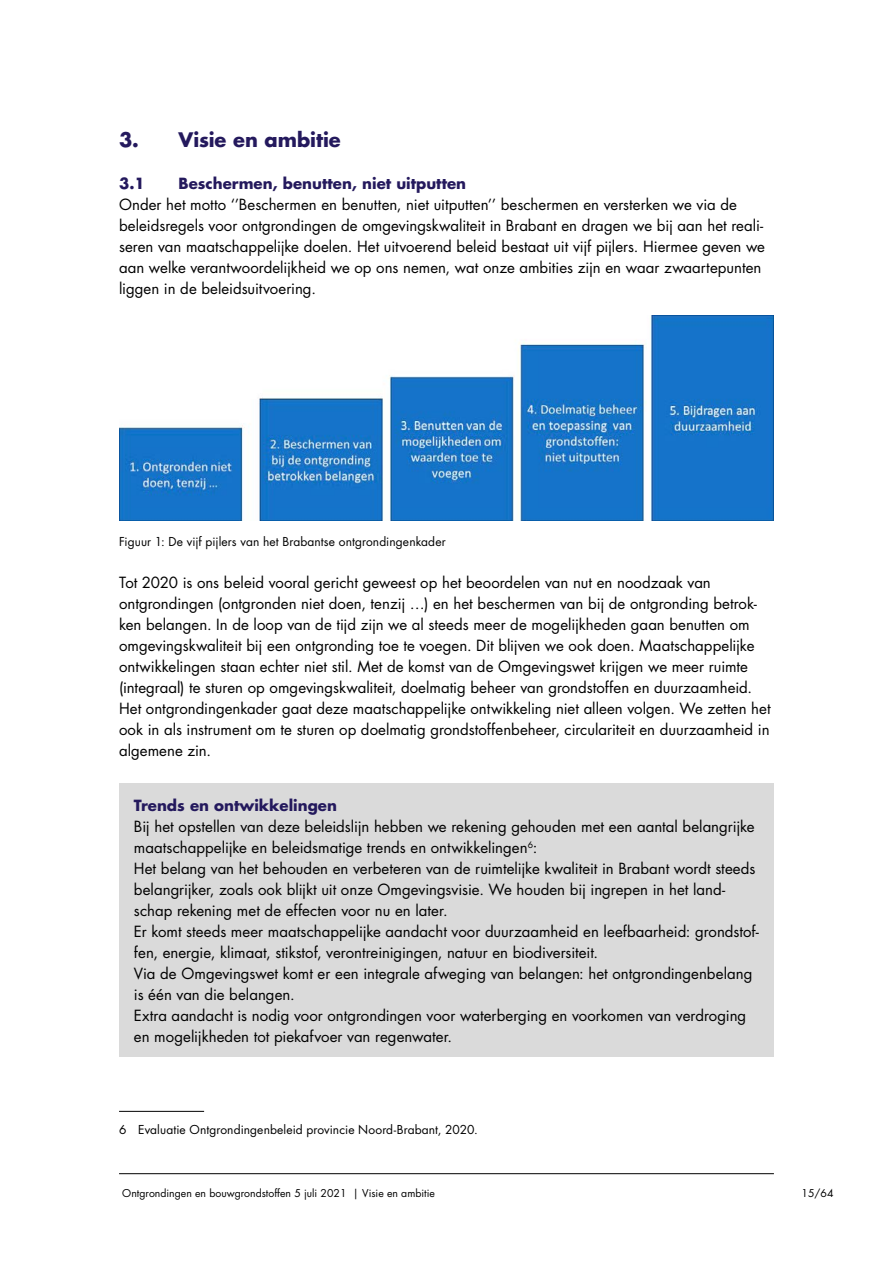
<style>
.page{position:relative;width:893px;height:1263px;background:#fff}
.page>*{position:absolute;margin:0;border:0;box-sizing:border-box;transform-origin:0 0}
.t1{font:700 19.5px "Futura Std";letter-spacing:-.005em;color:#24195d}
.t2{font:15px/21px "Futura Std";color:#000}
.t3{font:700 15px "Futura Std";color:#24195d}
.t4{font:12px "Futura Std";letter-spacing:.005em;color:#000}
.t5{font:10.5px "Futura Std";color:#000}
</style>
<div class="page">
<hr style="left:119px;top:1173px;width:655px;height:1px;background:#000">
<img style="left:119px;top:315px;width:655px;height:206px">
<div style="left:119px;top:783px;width:655px;height:273px;background:#dadada"></div>
<hr style="left:119px;top:1111px;width:85px;height:1px;background:#000">
<h1 class="t1" style="left:119px;top:127px;width:223px">3. Visie en ambitie</h1>
<p class="t3" style="left:119px;top:174px;width:27px">3.1</p>
<p class="t3" style="left:179px;top:174px;width:289px">Beschermen, benutten, niet uitputten</p>
<p class="t2" style="left:119px;top:194px;width:647px">Onder het motto ‘’Beschermen en benutten, niet uitputten’’ beschermen en versterken we via de beleidsregels voor ontgrondingen de omgevingskwaliteit in Brabant en dragen we bij aan het reali&shy;seren van maatschappelijke doelen. Het uitvoerend beleid bestaat uit vijf pijlers. Hiermee geven we aan welke verantwoordelijkheid we op ons nemen, wat onze ambities zijn en waar zwaartepunten liggen in de beleidsuitvoering.</p>
<p class="t4" style="left:119px;top:534px;width:328px">Figuur 1: De vijf pijlers van het Brabantse ontgrondingenkader</p>
<p class="t2" style="left:119px;top:572px;width:653px">Tot 2020 is ons beleid vooral gericht geweest op het beoordelen van nut en noodzaak van ontgrondingen (ontgronden niet doen, tenzij …) en het beschermen van bij de ontgronding betrok&shy;ken belangen. In de loop van de tijd zijn we al steeds meer de mogelijkheden gaan benutten om omgevingskwaliteit bij een ontgronding toe te voegen. Dit blijven we ook doen. Maatschappelijke ontwikkelingen staan echter niet stil. Met de komst van de Omgevingswet krijgen we meer ruimte (integraal) te sturen op omgevingskwaliteit, doelmatig beheer van grondstoffen en duurzaamheid.<br>Het ontgrondingenkader gaat deze maatschappelijke ontwikkeling niet alleen volgen. We zetten het ook in als instrument om te sturen op doelmatig grondstoffenbeheer, circulariteit en duurzaamheid in algemene zin.</p>
<p class="t3" style="left:134px;top:795px;width:205px">Trends en ontwikkelingen</p>
<p class="t2" style="left:134px;top:816px;width:626px">Bij het opstellen van deze beleidslijn hebben we rekening gehouden met een aantal belangrijke maatschappelijke en beleidsmatige trends en ontwikkelingen<sup>6</sup>:<br>Het belang van het behouden en verbeteren van de ruimtelijke kwaliteit in Brabant wordt steeds belangrijker, zoals ook blijkt uit onze Omgevingsvisie. We houden bij ingrepen in het land&shy;schap rekening met de effecten voor nu en later.<br>Er komt steeds meer maatschappelijke aandacht voor duurzaamheid en leefbaarheid: grondstof&shy;fen, energie, klimaat, stikstof, verontreinigingen, natuur en biodiversiteit.<br>Via de Omgevingswet komt er een integrale afweging van belangen: het ontgrondingenbelang is één van die belangen.<br>Extra aandacht is nodig voor ontgrondingen voor waterberging en voorkomen van verdroging en mogelijkheden tot piekafvoer van regenwater.</p>
<p class="t4" style="left:119px;top:1122px;width:360px">6 Evaluatie Ontgrondingenbeleid provincie Noord-Brabant, 2020.</p>
<p class="t5" style="left:122px;top:1187px;width:314px">Ontgrondingen en bouwgrondstoffen 5 juli 2021 | Visie en ambitie</p>
<p class="t5" style="left:802px;top:1187px;width:33px">15/64</p>
</div>
